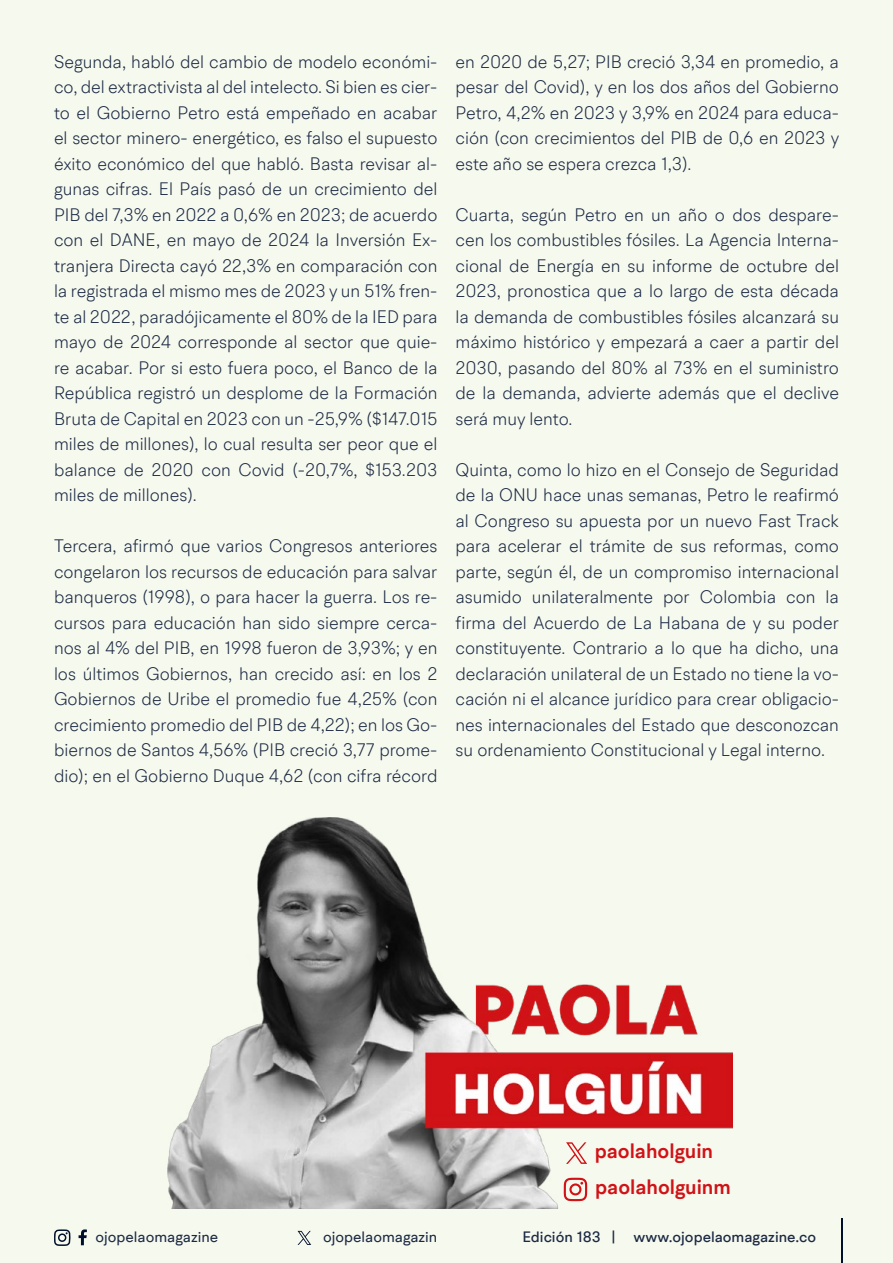
<style>
.page{position:relative;width:893px;height:1263px;background:#f6f9ee}
.page>*{position:absolute;margin:0;border:0;box-sizing:border-box;transform-origin:0 0}
.t1{font:600 20.4px "BR Hendrix";color:#d11217}
.t2{font:300 18px/25.5px "BR Hendrix";color:#1b2943;text-align:justify}
.t3{font:500 15px "BR Hendrix";color:#1b2943}
.t4{font:15px "BR Hendrix";color:#1b2943}
</style>
<div class="page">
<svg style="left:79px;top:1229px;width:8px;height:16px"></svg>
<svg style="left:54px;top:1229px;width:17px;height:17px"></svg>
<hr style="left:841px;top:1219px;width:1px;height:44px;background:#000f2b">
<svg style="left:298px;top:1231px;width:13px;height:14px"></svg>
<img style="left:167px;top:817px;width:565px;height:392px">
<svg style="left:564px;top:1178px;width:23px;height:23px"></svg>
<svg style="left:566px;top:1142px;width:21px;height:22px"></svg>
<p class="t2" style="left:54px;top:48px;width:385px">Segunda, habló del cambio de modelo económi&shy;co, del extractivista al del intelecto. Si bien es cier&shy;to el Gobierno Petro está empeñado en acabar el sector minero- energético, es falso el supuesto éxito económico del que habló. Basta revisar al&shy;gunas cifras. El País pasó de un crecimiento del PIB del 7,3% en 2022 a 0,6% en 2023; de acuerdo con el DANE, en mayo de 2024 la Inversión Ex&shy;tranjera Directa cayó 22,3% en comparación con la registrada el mismo mes de 2023 y un 51% fren&shy;te al 2022, paradójicamente el 80% de la IED para mayo de 2024 corresponde al sector que quie&shy;re acabar. Por si esto fuera poco, el Banco de la República registró un desplome de la Formación Bruta de Capital en 2023 con un -25,9% ($147.015 miles de millones), lo cual resulta ser peor que el balance de 2020 con Covid (-20,7%, $153.203 miles de millones).</p>
<p class="t2" style="left:54px;top:533px;width:385px">Tercera, afirmó que varios Congresos anteriores congelaron los recursos de educación para salvar banqueros (1998), o para hacer la guerra. Los re&shy;cursos para educación han sido siempre cerca&shy;nos al 4% del PIB, en 1998 fueron de 3,93%; y en los últimos Gobiernos, han crecido así: en los 2<br>Gobiernos de Uribe el promedio fue 4,25% (con crecimiento promedio del PIB de 4,22); en los Go&shy;biernos de Santos 4,56% (PIB creció 3,77 prome&shy;dio); en el Gobierno Duque 4,62 (con cifra récord</p>
<p class="t2" style="left:455px;top:48px;width:385px">en 2020 de 5,27; PIB creció 3,34 en promedio, a pesar del Covid), y en los dos años del Gobierno Petro, 4,2% en 2023 y 3,9% en 2024 para educa&shy;ción (con crecimientos del PIB de 0,6 en 2023 y este año se espera crezca 1,3).</p>
<p class="t2" style="left:455px;top:201px;width:385px">Cuarta, según Petro en un año o dos despare&shy;cen los combustibles fósiles. La Agencia Interna&shy;cional de Energía en su informe de octubre del 2023, pronostica que a lo largo de esta década la demanda de combustibles fósiles alcanzará su máximo histórico y empezará a caer a partir del 2030, pasando del 80% al 73% en el suministro de la demanda, advierte además que el declive será muy lento.</p>
<p class="t2" style="left:455px;top:456px;width:385px">Quinta, como lo hizo en el Consejo de Seguridad de la ONU hace unas semanas, Petro le reafirmó al Congreso su apuesta por un nuevo Fast Track para acelerar el trámite de sus reformas, como parte, según él, de un compromiso internacional asumido unilateralmente por Colombia con la firma del Acuerdo de La Habana de y su poder constituyente. Contrario a lo que ha dicho, una declaración unilateral de un Estado no tiene la vo&shy;cación ni el alcance jurídico para crear obligacio&shy;nes internacionales del Estado que desconozcan su ordenamiento Constitucional y Legal interno.</p>
<p class="t1" style="left:595px;top:1138px;width:120px">paolaholguin</p>
<p class="t1" style="left:595px;top:1174px;width:137px">paolaholguinm</p>
<p class="t4" style="left:96px;top:1227px;width:124px">ojopelaomagazine</p>
<p class="t4" style="left:323px;top:1227px;width:116px">ojopelaomagazin</p>
<p class="t3" style="left:522px;top:1227px;width:295px">Edición 183 | www.ojopelaomagazine.co</p>
</div>
